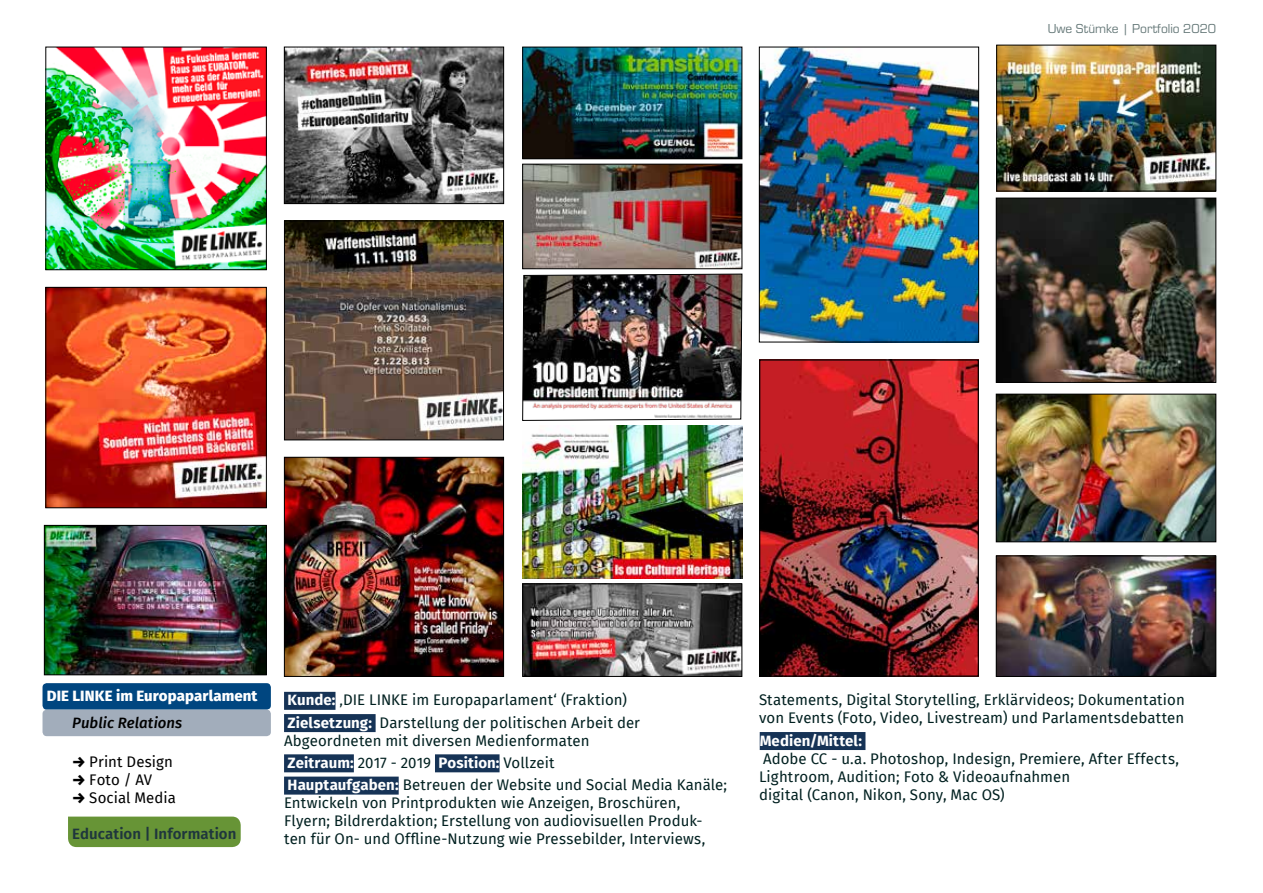
<style>
.page{position:relative;width:1263px;height:893px;background:#fff}
.page>*{position:absolute;margin:0;border:0;box-sizing:border-box;transform-origin:0 0}
.t1{font:15px/18px "Fira Sans";letter-spacing:.005em;color:#002020}
.t2{font:15px "Fira Sans";letter-spacing:.005em;color:#000}
.t3{font:800 15px "Fira Sans";letter-spacing:.005em;color:#fff}
.t4{font:600 15px "Fira Sans";letter-spacing:.005em;color:#1f363d}
.t5{font:italic 500 15px "Fira Sans";letter-spacing:.005em;color:#000}
.t6{font:700 15px "Fira Sans";letter-spacing:.01em;color:#fff}
.t7{font:13.5px "Eurostile";color:#667979}
.s1{font-weight:900}
.s2{font-weight:700;color:#fff}
</style>
<div class="page">
<img style="left:761px;top:361px;width:216px;height:314px">
<div style="left:759px;top:359px;width:220px;height:318px;border:1px solid #000"></div>
<img style="left:761px;top:49px;width:216px;height:291px">
<div style="left:759px;top:47px;width:220px;height:295px;border:1px solid #000"></div>
<img style="left:524px;top:585px;width:216px;height:90px">
<div style="left:522px;top:583px;width:220px;height:94px;border:1px solid #000"></div>
<div style="left:284px;top:692px;width:51px;height:18px;background:#163356"></div>
<div style="left:284px;top:714px;width:92px;height:18px;background:#163356"></div>
<div style="left:284px;top:754px;width:70px;height:18px;background:#163356"></div>
<div style="left:435px;top:754px;width:64px;height:18px;background:#163356"></div>
<div style="left:284px;top:777px;width:115px;height:18px;background:#163356"></div>
<div style="left:760px;top:732px;width:105px;height:18px;background:#163356"></div>
<div style="left:43px;top:683px;width:228px;height:27px;background:#004680;border-radius:4px"></div>
<div style="left:43px;top:710px;width:228px;height:26px;background:#a2adbb;border-radius:4px"></div>
<div style="left:68px;top:817px;width:173px;height:30px;background:#679436"></div>
<img style="left:286px;top:459px;width:216px;height:216px">
<div style="left:284px;top:457px;width:220px;height:220px;border:1px solid #000"></div>
<img style="left:286px;top:223px;width:216px;height:215px">
<div style="left:284px;top:221px;width:220px;height:219px;border:1px solid #000"></div>
<img style="left:524px;top:166px;width:216px;height:101px">
<div style="left:522px;top:164px;width:220px;height:105px;border:1px solid #000"></div>
<img style="left:522px;top:274px;width:220px;height:147px">
<img style="left:522px;top:425px;width:220px;height:154px">
<img style="left:524px;top:49px;width:216px;height:108px">
<div style="left:522px;top:47px;width:220px;height:112px;border:1px solid #000"></div>
<img style="left:48px;top:49px;width:217px;height:219px">
<div style="left:46px;top:47px;width:221px;height:223px;border:1px solid #000"></div>
<img style="left:48px;top:289px;width:217px;height:217px">
<div style="left:46px;top:287px;width:221px;height:221px;border:1px solid #000"></div>
<img style="left:998px;top:47px;width:216px;height:142px">
<div style="left:996px;top:45px;width:220px;height:146px;border:1px solid #000"></div>
<img style="left:286px;top:49px;width:216px;height:153px">
<div style="left:284px;top:47px;width:220px;height:157px;border:1px solid #000"></div>
<img style="left:46px;top:527px;width:219px;height:146px">
<div style="left:44px;top:525px;width:223px;height:150px;border:1px solid #000"></div>
<img style="left:998px;top:200px;width:216px;height:181px">
<div style="left:996px;top:198px;width:220px;height:185px;border:1px solid #000"></div>
<img style="left:998px;top:396px;width:216px;height:144px">
<div style="left:996px;top:394px;width:220px;height:148px;border:1px solid #000"></div>
<img style="left:998px;top:558px;width:216px;height:117px">
<div style="left:996px;top:556px;width:220px;height:121px;border:1px solid #000"></div>
<p class="t7" style="left:1048px;top:19px;width:170px">Uwe Stümke | Portfolio 2020</p>
<p class="t3" style="left:47px;top:683px;width:212px">DIE LINKE im Europaparlament</p>
<p class="t5" style="left:72px;top:711px;width:112px">Public Relations</p>
<p class="t2" style="left:72px;top:750px;width:102px"><span class="s1">→</span> Print Design</p>
<p class="t2" style="left:72px;top:768px;width:82px"><span class="s1">→</span> Foto / AV</p>
<p class="t2" style="left:72px;top:786px;width:105px"><span class="s1">→</span> Social Media</p>
<p class="t4" style="left:72px;top:821px;width:166px">Education | Information</p>
<p class="t1" style="left:288px;top:689px;width:354px;line-height:22.2px"><span class="s2">Kunde:</span> ‚DIE LINKE im Europaparlament‘ (Fraktion)<br><span class="s2">Zielsetzung:</span> Darstellung der politischen Arbeit der</p>
<p class="t1" style="left:284px;top:729px;width:444px;line-height:22.2px">Abgeordneten mit diversen Medienformaten<br><span class="s2">Zeitraum:</span> 2017 - 2019 <span class="s2">Position:</span> Vollzeit<br><span class="s2">Hauptaufgaben:</span> Betreuen der Website und Social Media Kanäle;</p>
<p class="t1" style="left:284px;top:793px;width:423px">Entwickeln von Printprodukten wie Anzeigen, Broschüren,<br>Flyern; Bildrerdaktion; Erstellung von audiovisuellen Produk&shy;ten für On- und Offline-Nutzung wie Pressebilder, Interviews,</p>
<p class="t1" style="left:759px;top:691px;width:427px">Statements, Digital Storytelling, Erklärvideos; Dokumentation von Events (Foto, Video, Livestream) und Parlamentsdebatten</p>
<p class="t6" style="left:760px;top:728px;width:104px">Medien/Mittel:</p>
<p class="t1" style="left:759px;top:749px;width:422px">Adobe CC - u.a. Photoshop, Indesign, Premiere, After Effects,<br>Lightroom, Audition; Foto &amp; Videoaufnahmen<br>digital (Canon, Nikon, Sony, Mac OS)</p>
</div>
